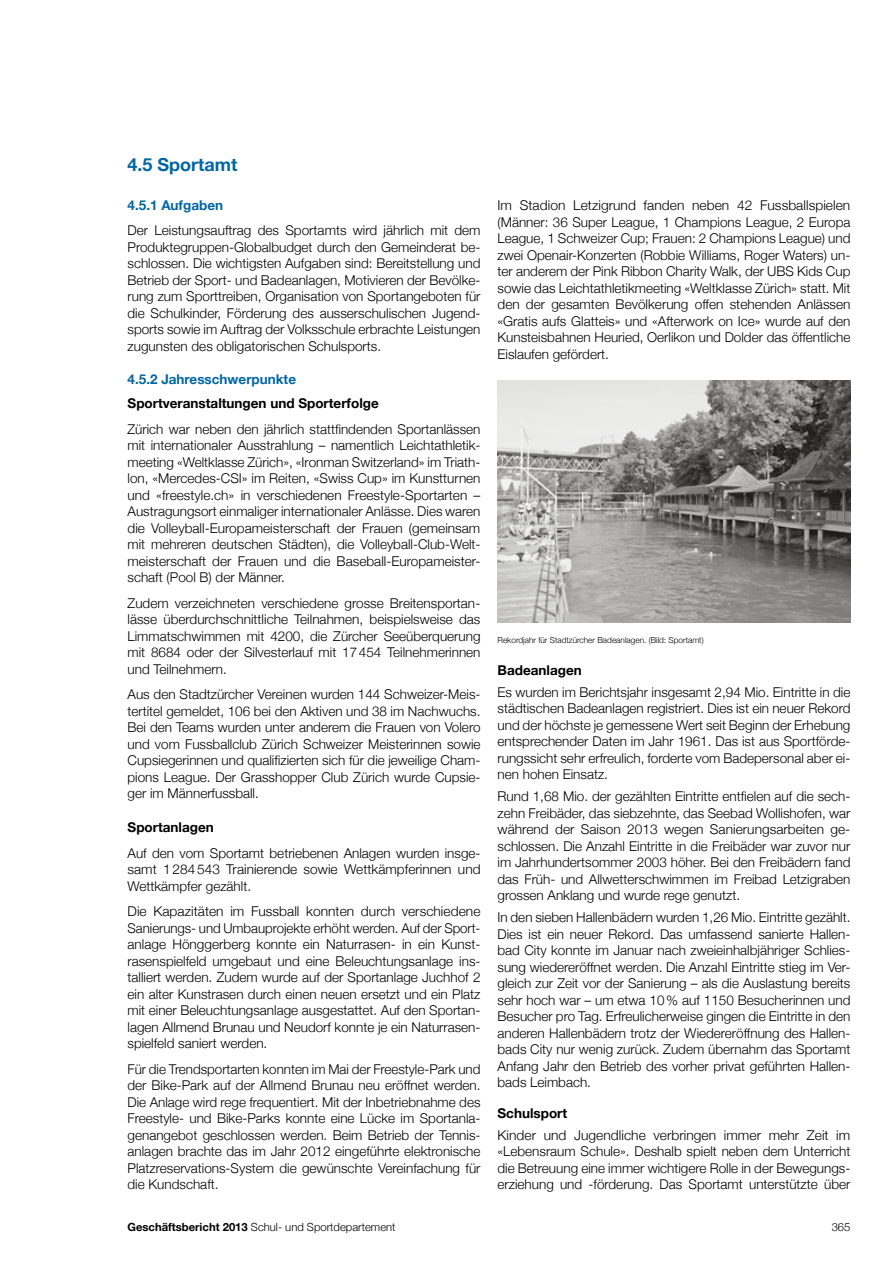
<style>
.page{position:relative;width:893px;height:1263px;background:#fff}
.page>*{position:absolute;margin:0;border:0;box-sizing:border-box;transform-origin:0 0}
.t1{font:700 18px "Helvetica Neue";color:#0066a4}
.t2{font:300 13.5px/16.5px "Helvetica Neue";color:#000;text-align:justify}
.t3{font:700 13.5px "Helvetica Neue";color:#000}
.t4{font:700 13.5px "Helvetica Neue";color:#0066a4}
.t5{font:300 11.25px "Helvetica Neue";color:#000}
.t6{font:300 8.25px "Helvetica Neue";color:#000}
.s1{font-weight:700}
</style>
<div class="page">
<img style="left:497px;top:380px;width:353px;height:242px">
<h1 class="t1" style="left:128px;top:153px;width:112px">4.5 Sportamt</h1>
<p class="t4" style="left:128px;top:197px;width:97px">4.5.1 Aufgaben</p>
<p class="t2" style="left:128px;top:222px;width:355px">Der Leistungsauftrag des Sportamts wird jährlich mit dem Produktegruppen-Globalbudget durch den Gemeinderat be&shy;schlossen. Die wichtigsten Aufgaben sind: Bereitstellung und Betrieb der Sport- und Badeanlagen, Motivieren der Bevölke&shy;rung zum Sporttreiben, Organisation von Sportangeboten für die Schulkinder, Förderung des ausserschulischen Jugend&shy;sports sowie im Auftrag der Volksschule erbrachte Leistungen zugunsten des obligatorischen Schulsports.</p>
<p class="t4" style="left:128px;top:370px;width:170px">4.5.2 Jahresschwerpunkte</p>
<p class="t3" style="left:128px;top:395px;width:253px">Sportveranstaltungen und Sporterfolge</p>
<p class="t2" style="left:128px;top:420px;width:354px">Zürich war neben den jährlich stattfindenden Sportanlässen mit internationaler Ausstrahlung – namentlich Leichtathletik&shy;meeting «Weltklasse Zürich», «Ironman Switzerland» im Triath&shy;lon, «Mercedes-CSI» im Reiten, «Swiss Cup» im Kunstturnen und «freestyle.ch» in verschiedenen Freestyle-Sportarten – Austragungsort einmaliger internationaler Anlässe. Dies waren die Volleyball-Europameisterschaft der Frauen (gemeinsam mit mehreren deutschen Städten), die Volleyball-Club-Welt&shy;meisterschaft der Frauen und die Baseball-Europameister&shy;schaft (Pool B) der Männer.</p>
<p class="t2" style="left:128px;top:594px;width:354px">Zudem verzeichneten verschiedene grosse Breitensportan&shy;lässe überdurchschnittliche Teilnahmen, beispielsweise das Limmatschwimmen mit 4200, die Zürcher Seeüberquerung mit 8684 oder der Silvesterlauf mit 17454 Teilnehmerinnen und Teilnehmern.</p>
<p class="t2" style="left:128px;top:686px;width:354px">Aus den Stadtzürcher Vereinen wurden 144 Schweizer-Meis&shy;tertitel gemeldet, 106 bei den Aktiven und 38 im Nachwuchs.<br>Bei den Teams wurden unter anderem die Frauen von Volero und vom Fussballclub Zürich Schweizer Meisterinnen sowie Cupsiegerinnen und qualifizierten sich für die jeweilige Cham&shy;pions League. Der Grasshopper Club Zürich wurde Cupsie&shy;ger im Männerfussball.</p>
<p class="t3" style="left:128px;top:819px;width:88px">Sportanlagen</p>
<p class="t2" style="left:128px;top:844px;width:354px">Auf den vom Sportamt betriebenen Anlagen wurden insge&shy;samt 1284543 Trainierende sowie Wettkämpferinnen und Wettkämpfer gezählt.</p>
<p class="t2" style="left:128px;top:903px;width:354px">Die Kapazitäten im Fussball konnten durch verschiedene Sanierungs- und Umbauprojekte erhöht werden. Auf der Sport&shy;anlage Hönggerberg konnte ein Naturrasen- in ein Kunst&shy;rasenspielfeld umgebaut und eine Beleuchtungsanlage ins&shy;talliert werden. Zudem wurde auf der Sportanlage Juchhof 2 ein alter Kunstrasen durch einen neuen ersetzt und ein Platz mit einer Beleuchtungsanlage ausgestattet. Auf den Sportan&shy;lagen Allmend Brunau und Neudorf konnte je ein Naturrasen&shy;spielfeld saniert werden.</p>
<p class="t2" style="left:128px;top:1060px;width:354px">Für die Trendsportarten konnten im Mai der Freestyle-Park und der Bike-Park auf der Allmend Brunau neu eröffnet werden.<br>Die Anlage wird rege frequentiert. Mit der Inbetriebnahme des Freestyle- und Bike-Parks konnte eine Lücke im Sportanla&shy;genangebot geschlossen werden. Beim Betrieb der Tennis&shy;anlagen brachte das im Jahr 2012 eingeführte elektronische Platzreservations-System die gewünschte Vereinfachung für die Kundschaft.</p>
<p class="t2" style="left:497px;top:197px;width:354px">Im Stadion Letzigrund fanden neben 42 Fussballspielen (Männer: 36 Super League, 1 Champions League, 2 Europa League, 1 Schweizer Cup; Frauen: 2 Champions League) und zwei Openair-Konzerten (Robbie Williams, Roger Waters) un&shy;ter anderem der Pink Ribbon Charity Walk, der UBS Kids Cup sowie das Leichtathletikmeeting «Weltklasse Zürich» statt. Mit den der gesamten Bevölkerung offen stehenden Anlässen «Gratis aufs Glatteis» und «Afterwork on Ice» wurde auf den Kunsteisbahnen Heuried, Oerlikon und Dolder das öffentliche Eislaufen gefördert.</p>
<p class="t6" style="left:497px;top:635px;width:208px">Rekordjahr für Stadtzürcher Badeanlagen. (Bild: Sportamt)</p>
<p class="t3" style="left:497px;top:662px;width:86px">Badeanlagen</p>
<p class="t2" style="left:497px;top:683px;width:354px">Es wurden im Berichtsjahr insgesamt 2,94 Mio. Eintritte in die städtischen Badeanlagen registriert. Dies ist ein neuer Rekord und der höchste je gemessene Wert seit Beginn der Erhebung entsprechender Daten im Jahr 1961. Das ist aus Sportförde&shy;rungssicht sehr erfreulich, forderte vom Badepersonal aber ei&shy;nen hohen Einsatz.</p>
<p class="t2" style="left:497px;top:788px;width:354px">Rund 1,68 Mio. der gezählten Eintritte entfielen auf die sech&shy;zehn Freibäder, das siebzehnte, das Seebad Wollishofen, war während der Saison 2013 wegen Sanierungsarbeiten ge&shy;schlossen. Die Anzahl Eintritte in die Freibäder war zuvor nur im Jahrhundertsommer 2003 höher. Bei den Freibädern fand das Früh- und Allwetterschwimmen im Freibad Letzigraben grossen Anklang und wurde rege genutzt.</p>
<p class="t2" style="left:497px;top:909px;width:354px">In den sieben Hallenbädern wurden 1,26 Mio. Eintritte gezählt.<br>Dies ist ein neuer Rekord. Das umfassend sanierte Hallen&shy;bad City konnte im Januar nach zweieinhalbjähriger Schlies&shy;sung wiedereröffnet werden. Die Anzahl Eintritte stieg im Ver&shy;gleich zur Zeit vor der Sanierung – als die Auslastung bereits sehr hoch war – um etwa 10% auf 1150 Besucherinnen und Besucher pro Tag. Erfreulicherweise gingen die Eintritte in den anderen Hallenbädern trotz der Wiedereröffnung des Hallen&shy;bads City nur wenig zurück. Zudem übernahm das Sportamt Anfang Jahr den Betrieb des vorher privat geführten Hallen&shy;bads Leimbach.</p>
<p class="t3" style="left:497px;top:1104px;width:71px">Schulsport</p>
<p class="t2" style="left:497px;top:1126px;width:354px">Kinder und Jugendliche verbringen immer mehr Zeit im «Lebensraum Schule». Deshalb spielt neben dem Unterricht die Betreuung eine immer wichtigere Rolle in der Bewegungs&shy;erziehung und -förderung. Das Sportamt unterstützte über</p>
<p class="t5" style="left:128px;top:1220px;width:269px"><span class="s1">Geschäftsbericht 2013</span> Schul- und Sportdepartement</p>
<p class="t5" style="left:832px;top:1220px;width:20px">365</p>
</div>
